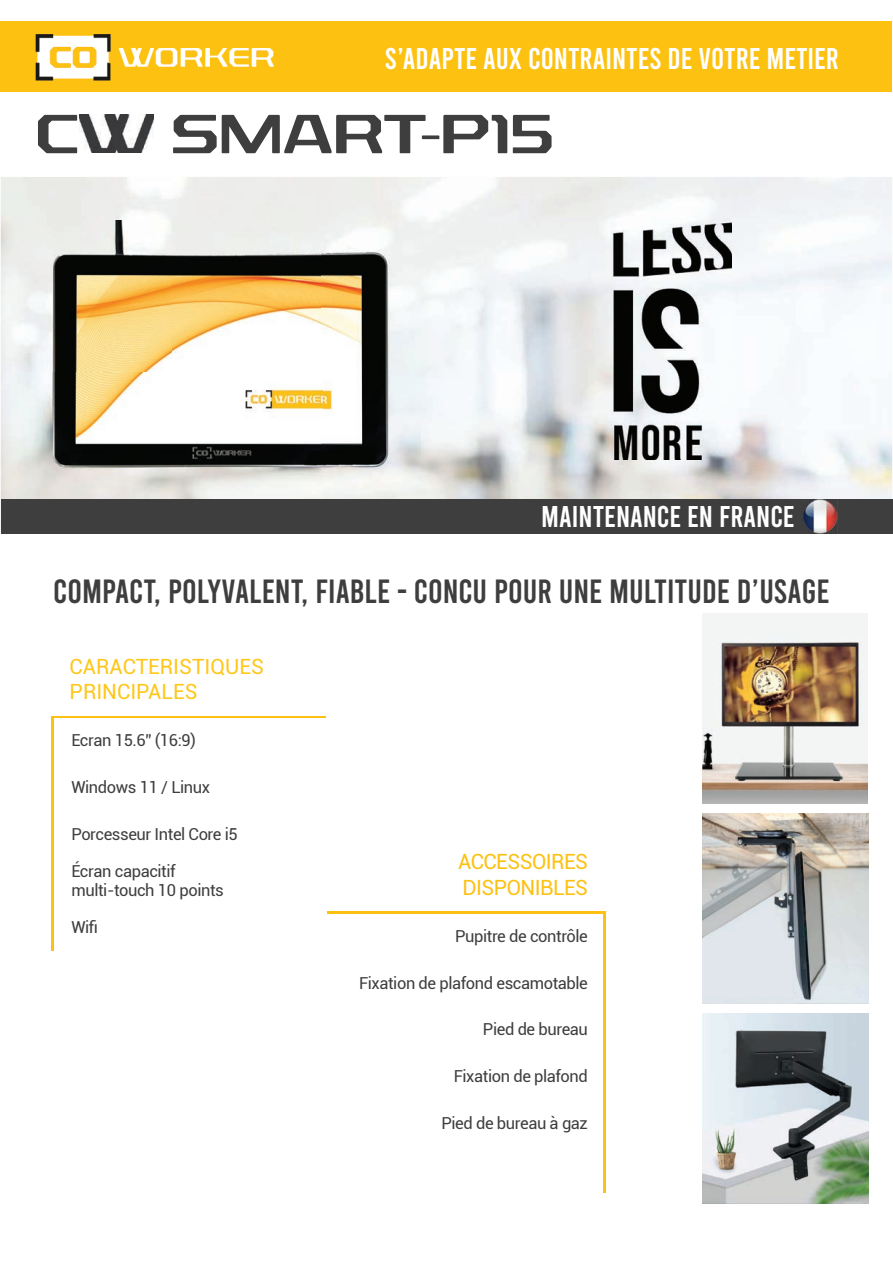
<style>
.page{position:relative;width:893px;height:1263px;background:#fff}
.page>*{position:absolute;margin:0;border:0;box-sizing:border-box;transform-origin:0 0}
.t1{font:55.5px "Rexlia Rg";color:#3e3e3f}
.t2{font:33.6px "Bebas";color:#3e3e3f}
.t3{font:30px "Bebas";color:#fff}
.t4{font:21px/25.2px "Roboto";color:#fec719}
.t5{font:21px/25.2px "Roboto";letter-spacing:-.025em;color:#fdc111}
.t6{font:16.5px/19.8px "Roboto";letter-spacing:-.025em;color:#3e3e3f}
</style>
<div class="page">
<div style="left:1px;top:21px;width:891px;height:70px;background:#fdc111"></div>
<img style="left:35px;top:34px;width:239px;height:47px">
<img style="left:1px;top:177px;width:891px;height:357px">
<img style="left:25px;top:221px;width:396px;height:253px">
<img style="left:594px;top:218px;width:185px;height:242px">
<hr style="left:52px;top:717px;width:2px;height:46px;background:#fdc111">
<hr style="left:52px;top:763px;width:2px;height:47px;background:#fdc111">
<hr style="left:52px;top:810px;width:2px;height:47px;background:#fdc111">
<hr style="left:52px;top:857px;width:2px;height:47px;background:#fdc111">
<hr style="left:52px;top:904px;width:2px;height:46px;background:#fdc111">
<hr style="left:52px;top:716px;width:274px;height:1px;background:#fdc111">
<hr style="left:604px;top:913px;width:2px;height:46px;background:#fdc111">
<hr style="left:604px;top:959px;width:2px;height:47px;background:#fdc111">
<hr style="left:604px;top:1006px;width:2px;height:47px;background:#fdc111">
<hr style="left:604px;top:1053px;width:2px;height:46px;background:#fdc111">
<hr style="left:604px;top:1099px;width:2px;height:47px;background:#fdc111">
<hr style="left:604px;top:1146px;width:2px;height:47px;background:#fdc111">
<hr style="left:328px;top:911px;width:278px;height:2px;background:#fdc111">
<div style="left:2px;top:499px;width:891px;height:35px;background:#3e3e3f"></div>
<img style="left:803px;top:499px;width:35px;height:35px">
<img style="left:702px;top:814px;width:167px;height:190px">
<img style="left:702px;top:1013px;width:167px;height:190px">
<img style="left:702px;top:613px;width:165px;height:190px">
<img style="left:79px;top:115px;width:75px;height:38px">
<h3 class="t3" style="left:385px;top:44px;width:456px">S’ADAPTE AUX CONTRAINTES DE VOTRE METIER</h3>
<h1 class="t1" style="left:36px;top:100px;width:45px">C</h1>
<h1 class="t1" style="left:171px;top:100px;width:385px">SMART-P15</h1>
<h3 class="t3" style="left:541px;top:502px;width:255px">MAINTENANCE EN FRANCE</h3>
<h2 class="t2" style="left:53px;top:575px;width:778px">COMPACT, POLYVALENT, FIABLE - CONCU POUR UNE MULTITUDE D’USAGE</h2>
<p class="t4" style="left:70px;top:653px;width:196px">CARACTERISTIQUES<br>PRINCIPALES</p>
<p class="t6" style="left:71px;top:730px;width:126px">Ecran 15.6” (16:9)</p>
<p class="t6" style="left:71px;top:776px;width:140px">Windows 11 / Linux</p>
<p class="t6" style="left:71px;top:823px;width:168px">Porcesseur Intel Core i5</p>
<p class="t6" style="left:71px;top:860px;width:154px">Écran capacitif multi-touch 10 points</p>
<p class="t6" style="left:71px;top:917px;width:28px">Wifi</p>
<p class="t5" style="left:458px;top:848px;width:131px">ACCESSOIRES<br>DISPONIBLES</p>
<p class="t6" style="left:455px;top:925px;width:134px">Pupitre de contrôle</p>
<p class="t6" style="left:359px;top:972px;width:230px">Fixation de plafond escamotable</p>
<p class="t6" style="left:483px;top:1019px;width:106px">Pied de bureau</p>
<p class="t6" style="left:454px;top:1066px;width:136px">Fixation de plafond</p>
<p class="t6" style="left:441px;top:1113px;width:148px">Pied de bureau à gaz</p>
</div>
